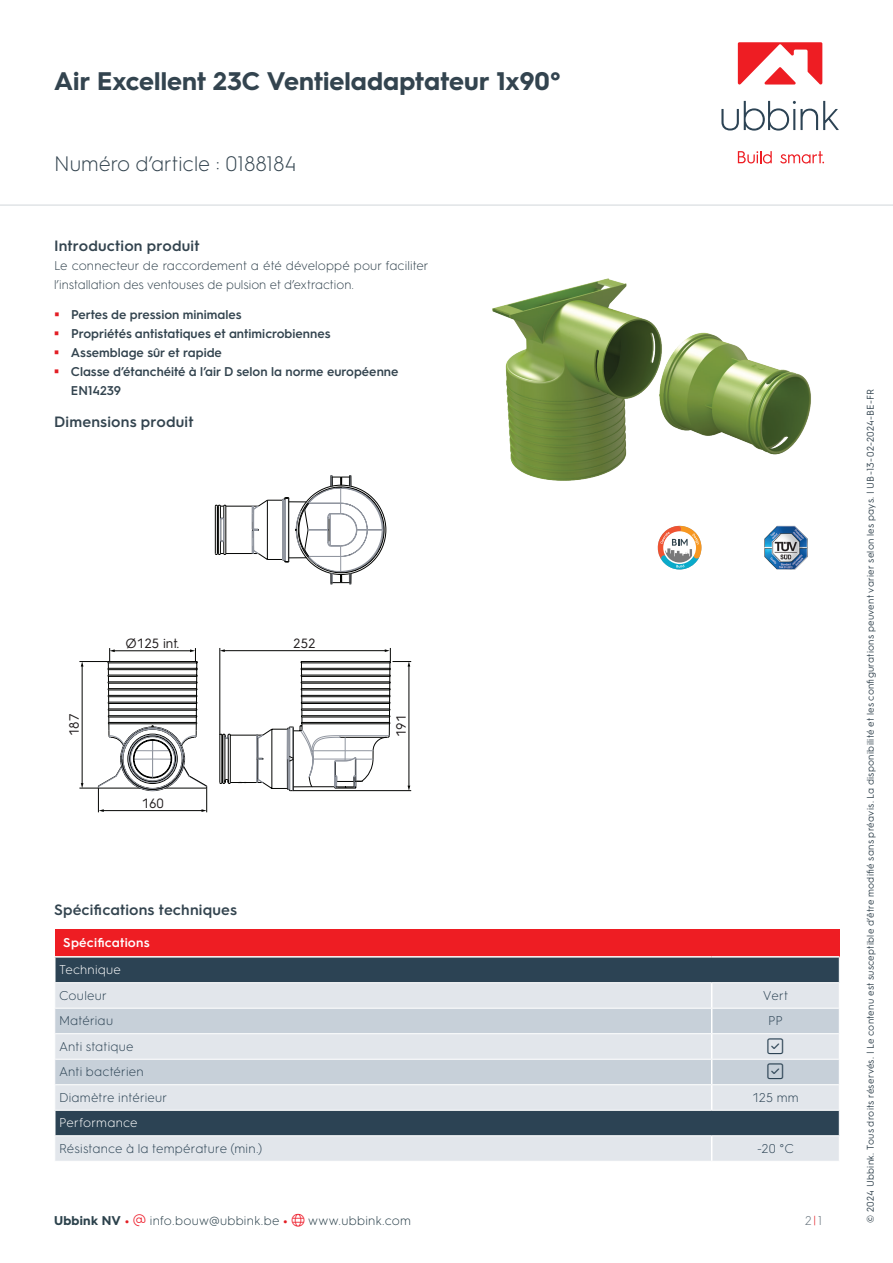
<style>
.page{position:relative;width:893px;height:1263px;background:#fff}
.page>*{position:absolute;margin:0;border:0;box-sizing:border-box;transform-origin:0 0}
.t1{font:700 25.5px "HGS3";letter-spacing:.005em;color:#33444f}
.t2{font:300 21px "HGS3";color:#33444f}
.t3{font:300 18px "Font Awesome 6 Pro";color:#2c4354}
.t4{font:600 15px "HGS3";letter-spacing:.01em;color:#33444f}
.t5{font:13.5px "HGS3";color:#211d1e}
.t6{font:600 12.75px/19.2px "HGS3";color:#33444f}
.t7{font:300 12.75px "HGS3";letter-spacing:.015em;color:#2c4354}
.t8{font:300 12.75px/19.2px "HGS3";color:#33444f}
.t9{font:300 12.75px "HGS3";letter-spacing:.02em;color:#2c424c}
.t10{font:300 12.75px "HGS3";letter-spacing:.015em;color:#fff}
.t11{font:600 12.75px "HGS3";letter-spacing:.015em;color:#fff}
.t12{font:300 12.75px "HGS3";color:#66737c}
.t13{font:9.75px "HGS3";letter-spacing:.025em;color:#33444f}
.s1{font-weight:700}
.s2{font-weight:700;color:#e31e25}
.s3{color:#ee1f2d}
.s4{color:#e31e25}
</style>
<div class="page">
<div style="left:55px;top:929px;width:784px;height:28px;background:#ee1d23"></div>
<div style="left:56px;top:957px;width:783px;height:25px;background:#2c4354"></div>
<svg style="left:55px;top:983px;width:784px;height:178px;background:#b6bec6"></svg>
<svg style="left:55px;top:1009px;width:784px;height:75px;background:#d0d7df"></svg>
<hr style="left:54px;top:956px;width:658px;height:1px;background:#fff">
<hr style="left:712px;top:956px;width:127px;height:1px;background:#fff">
<hr style="left:55px;top:1008px;width:657px;height:1px;background:#fff">
<hr style="left:712px;top:1008px;width:127px;height:1px;background:#fff">
<hr style="left:55px;top:1033px;width:657px;height:1px;background:#fff">
<hr style="left:712px;top:1033px;width:127px;height:1px;background:#fff">
<hr style="left:55px;top:1059px;width:657px;height:1px;background:#fff">
<hr style="left:712px;top:1059px;width:127px;height:1px;background:#fff">
<hr style="left:55px;top:1084px;width:657px;height:1px;background:#fff">
<hr style="left:712px;top:1084px;width:127px;height:1px;background:#fff">
<svg style="left:711px;top:983px;width:1px;height:127px"></svg>
<hr style="left:54px;top:1110px;width:658px;height:1px;background:#fff">
<hr style="left:712px;top:1110px;width:128px;height:1px;background:#fff">
<hr style="left:54px;top:1111px;width:2px;height:24px;background:#fff">
<hr style="left:54px;top:1135px;width:658px;height:1px;background:#fff">
<hr style="left:712px;top:1135px;width:128px;height:1px;background:#fff">
<svg style="left:711px;top:1136px;width:1px;height:25px"></svg>
<svg style="left:839px;top:957px;width:1px;height:179px"></svg>
<img style="left:764px;top:526px;width:44px;height:44px">
<svg style="left:657px;top:525px;width:45px;height:45px"></svg>
<img style="left:492px;top:278px;width:319px;height:203px">
<svg style="left:79px;top:475px;width:332px;height:337px"></svg>
<hr style="left:0;top:204px;width:893px;height:2px;background:#e1e4e6">
<svg style="left:721px;top:101px;width:118px;height:30px"></svg>
<svg style="left:738px;top:151px;width:34px;height:13px"></svg>
<svg style="left:780px;top:151px;width:44px;height:13px"></svg>
<svg style="left:738px;top:42px;width:84px;height:43px"></svg>
<svg style="left:768px;top:1038px;width:15px;height:16px"></svg>
<svg style="left:768px;top:1064px;width:15px;height:15px"></svg>
<h1 class="t1" style="left:54px;top:63px;width:508px">Air Excellent 23C Ventieladaptateur 1x90°</h1>
<h2 class="t2" style="left:54px;top:150px;width:244px">Numéro d’article : 0188184</h2>
<h3 class="t4" style="left:54px;top:235px;width:147px">Introduction produit</h3>
<h3 class="t8" style="left:54px;top:255px;width:376px">Le connecteur de raccordement a été développé pour faciliter l’installation des ventouses de pulsion et d’extraction.</h3>
<h3 class="t6" style="left:71px;top:304px;width:329px">Pertes de pression minimales<br>Propriétés antistatiques et antimicrobiennes Assemblage sûr et rapide<br>Classe d’étanchéité à l’air D selon la norme européenne EN14239</h3>
<h3 class="t4" style="left:54px;top:411px;width:141px">Dimensions produit</h3>
<h3 class="t5" style="left:126px;top:634px;width:55px">Ø125 int.</h3>
<h3 class="t5" style="left:293px;top:634px;width:24px">252</h3>
<h3 class="t5" style="left:65px;top:736px;width:24px;rotate:-90deg">187</h3>
<h3 class="t5" style="left:391px;top:737px;width:24px;rotate:-90deg">191</h3>
<h3 class="t5" style="left:142px;top:793px;width:24px">160</h3>
<h3 class="t4" style="left:54px;top:899px;width:185px">Spécifications techniques</h3>
<h3 class="t11" style="left:63px;top:933px;width:88px">Spécifications</h3>
<h3 class="t10" style="left:59px;top:961px;width:64px">Technique</h3>
<h3 class="t7" style="left:59px;top:986px;width:49px">Couleur</h3>
<h3 class="t7" style="left:763px;top:986px;width:27px">Vert</h3>
<h3 class="t7" style="left:59px;top:1012px;width:56px">Matériau</h3>
<h3 class="t7" style="left:768px;top:1012px;width:16px">PP</h3>
<h3 class="t7" style="left:59px;top:1037px;width:76px">Anti statique</h3>
<h3 class="t3" style="left:768px;top:1037px;width:17px">▲❑◆</h3>
<h3 class="t7" style="left:59px;top:1063px;width:86px">Anti bactérien</h3>
<h3 class="t3" style="left:768px;top:1062px;width:17px">▲❑◆</h3>
<h3 class="t7" style="left:59px;top:1089px;width:110px">Diamètre intérieur</h3>
<h3 class="t7" style="left:752px;top:1089px;width:48px">125 mm</h3>
<h3 class="t10" style="left:59px;top:1114px;width:80px">Performance</h3>
<h3 class="t7" style="left:59px;top:1140px;width:205px">Résistance à la température (min.)</h3>
<h3 class="t7" style="left:757px;top:1140px;width:38px">-20 °C</h3>
<h3 class="t9" style="left:54px;top:1211px;width:359px"><span class="s1">Ubbink NV</span> <span class="s2">•</span> <span class="s3">▼</span> info.bouw@ubbink.be <span class="s2">•</span> <span class="s3">●□</span> www.ubbink.com</h3>
<h3 class="t12" style="left:805px;top:1211px;width:18px">2<span class="s4">|</span>1</h3>
<p class="t13" style="left:864px;top:1222px;width:835px;rotate:-90deg">© 2024 Ubbink. Tous droits réservés. | Le contenu est susceptible d’être modifié sans préavis. La disponibilité et les configurations peuvent varier selon les pays. | UB-13-02-2024-BE-FR</p>
</div>
